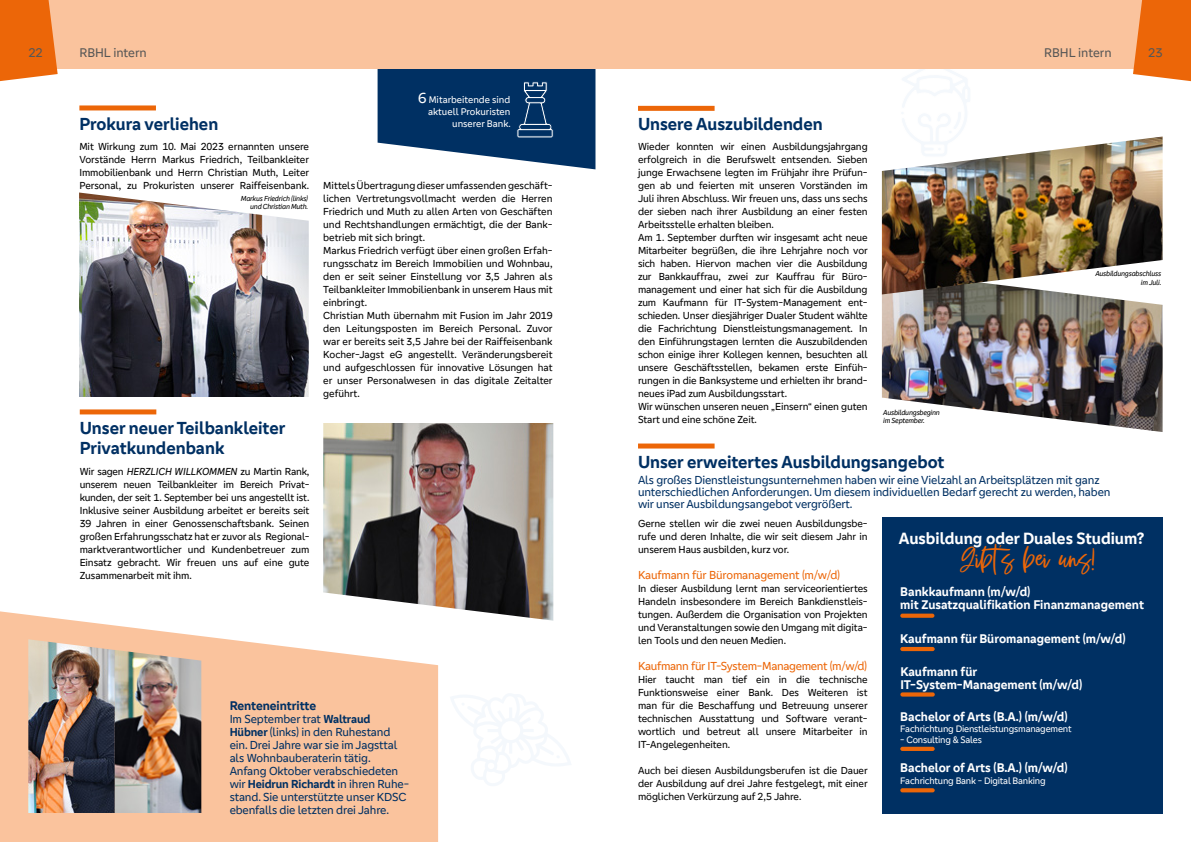
<style>
.page{position:relative;width:1191px;height:842px;background:#fff}
.page>*{position:absolute;margin:0;border:0;box-sizing:border-box;transform-origin:0 0}
.t1{font:38.3px "Sugar Melon";color:#ec6608}
.t2{font:700 18px/20px "Genos GFG";color:#003063}
.t3{font:700 16.8px "Genos GFG";color:#fff}
.t4{font:700 13px/13px "Genos GFG";color:#fff}
.t5{font:13px "Genos GFG";color:#575756}
.t6{font:700 13px "Genos GFG";letter-spacing:-.005em;color:#003063}
.t7{font:12px/13px "Genos GFG";letter-spacing:-.01em;color:#003063}
.t8{font:12px "Genos GFG";letter-spacing:-.02em;color:#ec6608}
.t9{font:10.5px/13px "Genos GFG";letter-spacing:-.01em;color:#000;text-align:justify}
.t10{font:10px/12px "Genos GFG";color:#fff;text-align:right}
.t11{font:9.7px "Genos GFG";letter-spacing:-.02em;color:#fff}
.t12{font:italic 7.5px/8.5px "Genos GFG";letter-spacing:-.03em;color:#000;text-align:right}
.s1{font-size:15px}
.s2{font-style:italic}
.s3{font-weight:700}
</style>
<div class="page">
<img style="left:882px;top:294px;width:280px;height:138px">
<img style="left:882px;top:137px;width:280px;height:157px">
<img style="left:323px;top:423px;width:230px;height:169px">
<div style="left:882px;top:517px;width:280px;height:296px;background:#003063"></div>
<hr style="left:900px;top:747px;width:34px;height:4px;background:#ec6608;border-radius:2px">
<svg style="left:900px;top:788px;width:34px;height:4px"></svg>
<svg style="left:900px;top:614px;width:34px;height:4px"></svg>
<hr style="left:900px;top:647px;width:34px;height:4px;background:#ec6608;border-radius:2px">
<div style="left:900px;top:692px;width:34px;height:5px;background:#ec6608;border-radius:2px"></div>
<svg style="left:323px;top:592px;width:231px;height:94px"></svg>
<img style="left:79px;top:192px;width:230px;height:205px">
<svg style="left:900px;top:68px;width:71px;height:90px"></svg>
<div style="left:0;top:0;width:1191px;height:68px;background:#fac39d"></div>
<svg style="left:0;top:0;width:58px;height:81px;background:#ed731e"></svg>
<svg style="left:1133px;top:0;width:58px;height:81px;background:#ed731d"></svg>
<svg style="left:0;top:611px;width:438px;height:231px;fill:#fac39d"></svg>
<img style="left:28px;top:639px;width:87px;height:175px">
<img style="left:115px;top:650px;width:86px;height:164px">
<div style="left:17px;top:814px;width:192px;height:28px;background:#fac39d"></div>
<svg style="left:377px;top:68px;width:218px;height:101px;background:#274f7a"></svg>
<svg style="left:451px;top:694px;width:120px;height:92px"></svg>
<div style="left:79px;top:105px;width:77px;height:5px;background:#ec6608"></div>
<div style="left:80px;top:409px;width:76px;height:5px;background:#ec6608"></div>
<div style="left:638px;top:443px;width:76px;height:5px;background:#ec6608"></div>
<div style="left:638px;top:106px;width:76px;height:5px;background:#ec6608"></div>
<p class="t5" style="left:28px;top:45px;width:16px">22</p>
<p class="t5" style="left:79px;top:45px;width:69px">RBHL intern</p>
<p class="t5" style="left:1044px;top:45px;width:69px">RBHL intern</p>
<p class="t5" style="left:1148px;top:45px;width:16px">23</p>
<p class="t10" style="left:418px;top:93px;width:94px"><span class="s1">6</span> Mitarbeitende sind aktuell Prokuristen</p>
<h2 class="t2" style="left:79px;top:115px;width:140px">Prokura verliehen</h2>
<p class="t10" style="left:452px;top:117px;width:60px">unserer Bank.</p>
<p class="t9" style="left:79px;top:140px;width:231px">Mit Wirkung zum 10. Mai 2023 ernannten unsere Vorstände Herrn Markus Friedrich, Teilbankleiter Immobilienbank und Herrn Christian Muth, Leiter Personal, zu Prokuristen unserer Raiffeisenbank.</p>
<p class="t12" style="left:241px;top:194px;width:69px">Markus Friedrich (links) und Christian Muth.</p>
<h2 class="t2" style="left:80px;top:418px;width:207px">Unser neuer Teilbankleiter<br>Privatkundenbank</h2>
<p class="t9" style="left:80px;top:464px;width:231px">Wir sagen <span class="s2">HERZLICH WILLKOMMEN</span> zu Martin Rank, unserem neuen Teilbankleiter im Bereich Privat&shy;kunden, der seit 1. September bei uns angestellt ist.<br>Inklusive seiner Ausbildung arbeitet er bereits seit 39 Jahren in einer Genossenschaftsbank. Seinen großen Erfahrungsschatz hat er zuvor als Regional&shy;marktverantwortlicher und Kundenbetreuer zum Einsatz gebracht. Wir freuen uns auf eine gute Zusammenarbeit mit ihm.</p>
<p class="t9" style="left:323px;top:179px;width:231px;text-align:left">Mittels Übertragung dieser umfassenden geschäft&shy;lichen Vertretungsvollmacht werden die Herren Friedrich und Muth zu allen Arten von Geschäften und Rechtshandlungen ermächtigt, die der Bank&shy;betrieb mit sich bringt.<br>Markus Friedrich verfügt über einen großen Erfah&shy;rungsschatz im Bereich Immobilien und Wohnbau, den er seit seiner Einstellung vor 3,5 Jahren als Teilbankleiter Immobilienbank in unserem Haus mit einbringt.<br>Christian Muth übernahm mit Fusion im Jahr 2019 den Leitungsposten im Bereich Personal. Zuvor war er bereits seit 3,5 Jahre bei der Raiffeisenbank Kocher-Jagst eG angestellt. Veränderungsbereit und aufgeschlossen für innovative Lösungen hat er unser Personalwesen in das digitale Zeitalter geführt.</p>
<p class="t6" style="left:230px;top:698px;width:88px">Renteneintritte</p>
<p class="t7" style="left:230px;top:712px;width:181px">Im September trat <span class="s3">Waltraud<br>Hübner</span> (links) in den Ruhestand ein. Drei Jahre war sie im Jagsttal als Wohnbauberaterin tätig.<br>Anfang Oktober verabschiedeten wir <span class="s3">Heidrun Richardt</span> in ihren Ruhe&shy;stand. Sie unterstützte unser KDSC ebenfalls die letzten drei Jahre.</p>
<h2 class="t2" style="left:638px;top:114px;width:186px">Unsere Auszubildenden</h2>
<p class="t9" style="left:638px;top:139px;width:231px;text-align:left">Wieder konnten wir einen Ausbildungsjahrgang erfolgreich in die Berufswelt entsenden. Sieben junge Erwachsene legten im Frühjahr ihre Prüfun&shy;gen ab und feierten mit unseren Vorständen im Juli ihren Abschluss. Wir freuen uns, dass uns sechs der sieben nach ihrer Ausbildung an einer festen Arbeitsstelle erhalten bleiben.<br>Am 1. September durften wir insgesamt acht neue Mitarbeiter begrüßen, die ihre Lehrjahre noch vor sich haben. Hiervon machen vier die Ausbildung zur Bankkauffrau, zwei zur Kauffrau für Büro&shy;management und einer hat sich für die Ausbildung zum Kaufmann für IT-System-Management ent&shy;schieden. Unser diesjähriger Dualer Student wählte die Fachrichtung Dienstleistungsmanagement. In den Einführungstagen lernten die Auszubildenden schon einige ihrer Kollegen kennen, besuchten all unsere Geschäftsstellen, bekamen erste Einfüh&shy;rungen in die Banksysteme und erhielten ihr brand&shy;neues iPad zum Ausbildungsstart.<br>Wir wünschen unseren neuen „Einsern“ einen guten Start und eine schöne Zeit.</p>
<p class="t12" style="left:883px;top:408px;width:58px;text-align:left">Ausbildungsbeginn im September.</p>
<h2 class="t2" style="left:638px;top:452px;width:308px">Unser erweitertes Ausbildungsangebot</h2>
<p class="t12" style="left:1095px;top:269px;width:67px">Ausbildungsabschluss im Juli.</p>
<p class="t7" style="left:638px;top:474px;width:474px;line-height:12px">Als großes Dienstleistungsunternehmen haben wir eine Vielzahl an Arbeitsplätzen mit ganz unterschiedlichen Anforderungen. Um diesem individuellen Bedarf gerecht zu werden, haben wir unser Ausbildungsangebot vergrößert.</p>
<p class="t9" style="left:638px;top:517px;width:231px">Gerne stellen wir die zwei neuen Ausbildungsbe&shy;rufe und deren Inhalte, die wir seit diesem Jahr in unserem Haus ausbilden, kurz vor.</p>
<p class="t8" style="left:638px;top:568px;width:203px">Kaufmann für Büromanagement (m/w/d)</p>
<p class="t9" style="left:638px;top:582px;width:231px">In dieser Ausbildung lernt man serviceorientiertes Handeln insbesondere im Bereich Bankdienstleis&shy;tungen. Außerdem die Organisation von Projekten und Veranstaltungen sowie den Umgang mit digita&shy;len Tools und den neuen Medien.</p>
<p class="t8" style="left:638px;top:659px;width:231px">Kaufmann für IT-System-Management (m/w/d)</p>
<p class="t9" style="left:638px;top:673px;width:231px">Hier taucht man tief ein in die technische Funktionsweise einer Bank. Des Weiteren ist man für die Beschaffung und Betreuung unserer technischen Ausstattung und Software verant&shy;wortlich und betreut all unsere Mitarbeiter in IT-Angelegenheiten.</p>
<p class="t9" style="left:638px;top:764px;width:231px">Auch bei diesen Ausbildungsberufen ist die Dauer der Ausbildung auf drei Jahre festgelegt, mit einer möglichen Verkürzung auf 2,5 Jahre.</p>
<h3 class="t3" style="left:899px;top:529px;width:247px">Ausbildung oder Duales Studium?</h3>
<h1 class="t1" style="left:960px;top:542px;width:137px">Gibt´s bei uns!</h1>
<p class="t4" style="left:900px;top:585px;width:245px">Bankkaufmann (m/w/d)<br>mit Zusatzqualifikation Finanzmanagement</p>
<p class="t4" style="left:900px;top:632px;width:227px">Kaufmann für Büromanagement (m/w/d)</p>
<p class="t4" style="left:900px;top:665px;width:183px">Kaufmann für<br>IT-System-Management (m/w/d)</p>
<p class="t4" style="left:900px;top:710px;width:169px">Bachelor of Arts (B.A.) (m/w/d)</p>
<p class="t11" style="left:900px;top:723px;width:173px">Fachrichtung Dienstleistungsmanagement</p>
<p class="t11" style="left:900px;top:734px;width:83px">- Consulting &amp; Sales</p>
<p class="t4" style="left:900px;top:761px;width:169px">Bachelor of Arts (B.A.) (m/w/d)</p>
<p class="t11" style="left:900px;top:775px;width:147px">Fachrichtung Bank - Digital Banking</p>
</div>
